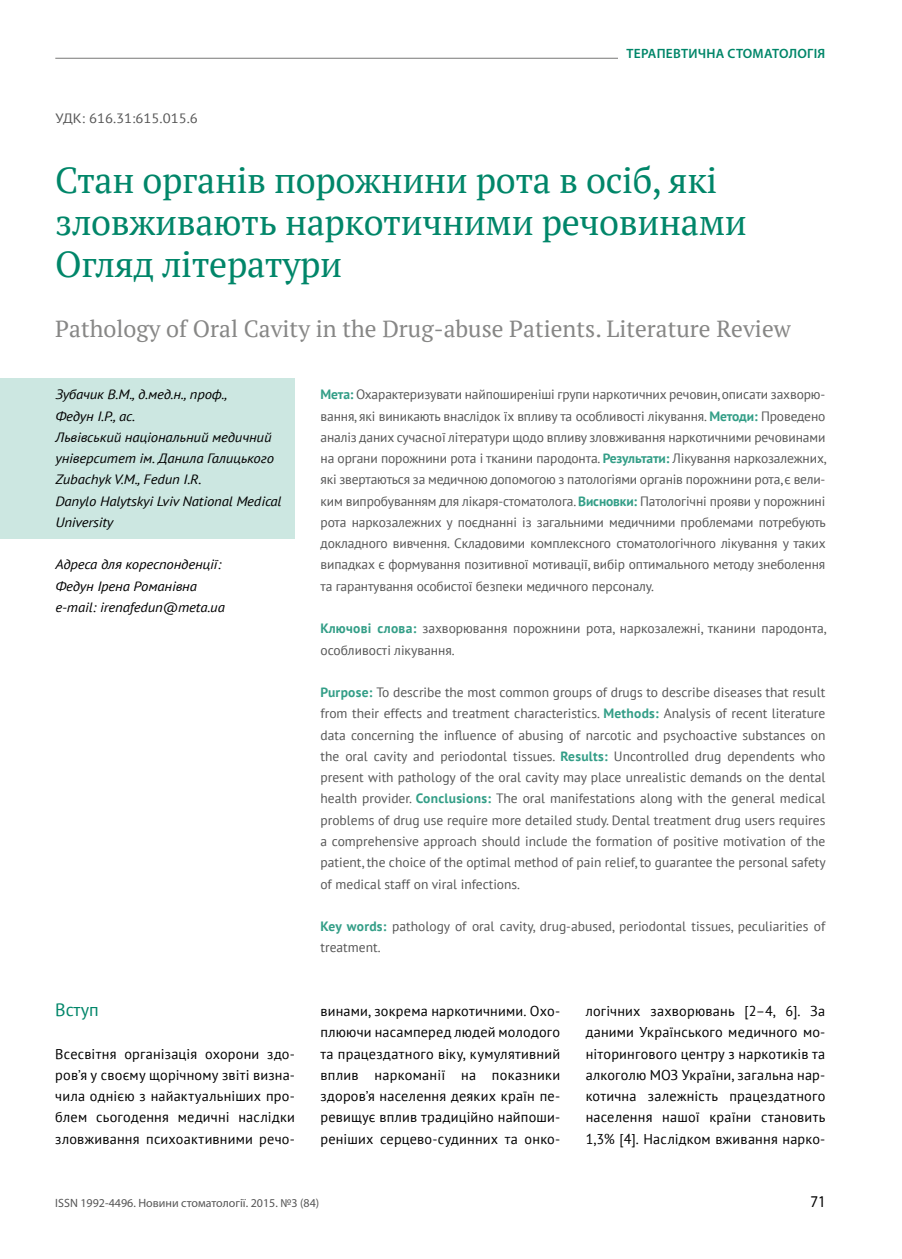
<style>
.page{position:relative;width:902px;height:1259px;background:#fff}
.page>*{position:absolute;margin:0;border:0;box-sizing:border-box;transform-origin:0 0}
.t1{font:36px/42px "PT Serif";letter-spacing:-.01em;color:#008669}
.t2{font:23.4px "PT Serif";color:#878786}
.t3{font:18px "PT Sans";color:#008669}
.t4{font:16.5px "Myriad Pro";color:#000;scale:.9 1}
.t5{font:14.25px/21.3px "PT Sans";letter-spacing:.015em;color:#000;text-align:justify}
.t6{font:13.5px/21.3px "PT Sans";color:#565656;text-align:justify}
.t7{font:italic 13.5px/21.3px "PT Sans";letter-spacing:-.01em;color:#000;scale:1.09 1}
.t8{font:600 13.5px "Myriad Pro";letter-spacing:.02em;color:#008669}
.t9{font:13.5px "PT Sans";color:#565656;scale:1.09 1}
.t10{font:12px "Myriad Pro";color:#565656}
.s1{font-weight:700;color:#339e87}
</style>
<div class="page">
<hr style="left:55px;top:58px;width:572px;height:1px;background:#878786">
<div style="left:618px;top:40px;width:207px;height:27px;background:#fff"></div>
<div style="left:0;top:378px;width:295px;height:160px;background:#cce7e1"></div>
<p class="t9" style="left:56px;top:109px;width:132px">УДК: 616.31:615.015.6</p>
<p class="t8" style="left:626px;top:45px;width:200px">Терапевтична стоматологія</p>
<h1 class="t1" style="left:55px;top:159px;width:693px">Стан органів порожнини рота в осіб, які зловживають наркотичними речовинами<br>Огляд літератури</h1>
<h2 class="t2" style="left:55px;top:314px;width:737px">Pathology of Oral Cavity in the Drug-abuse Patients. Literature Review</h2>
<p class="t7" style="left:55px;top:383px;width:209px">Зубачик В.М., д.мед.н., проф.,<br>Федун І.Р., ас.<br>Львівський національний медичний університет ім. Данила Галицького<br>Zubachyk V.M., Fedun I.R.<br>Danylo Halytskyi Lviv National Medical<br>University</p>
<p class="t7" style="left:55px;top:554px;width:157px">Адреса для кореспонденції:<br>Федун Ірена Романівна e-mail: irenafedun@meta.ua</p>
<h3 class="t3" style="left:55px;top:998px;width:45px">Вступ</h3>
<p class="t5" style="left:55px;top:1042px;width:241px">Всесвітня організація охорони здо&shy;ров’я у своєму щорічному звіті визна&shy;чила однією з найактуальніших про&shy;блем сьогодення медичні наслідки зловживання психоактивними речо-</p>
<p class="t6" style="left:320px;top:383px;width:507px"><span class="s1">Мета:</span> Охарактеризувати найпоширеніші групи наркотичних речовин, описати захворю&shy;вання, які виникають внаслідок їх впливу та особливості лікування. <span class="s1">Методи:</span> Проведено аналіз даних сучасної літератури щодо впливу зловживання наркотичними речовинами на органи порожнини рота і тканини пародонта. <span class="s1">Результати:</span> Лікування наркозалежних, які звертаються за медичною допомогою з патологіями органів порожнини рота, є вели&shy;ким випробуванням для лікаря-стоматолога. <span class="s1">Висновки:</span> Патологічні прояви у порожнині рота наркозалежних у поєднанні із загальними медичними проблемами потребують докладного вивчення. Складовими комплексного стоматологічного лікування у таких випадках є формування позитивної мотивації, вибір оптимального методу знеболення та гарантування особистої безпеки медичного персоналу.</p>
<p class="t6" style="left:320px;top:617px;width:507px"><span class="s1">Ключові слова:</span> захворювання порожнини рота, наркозалежні, тканини пародонта, особливості лікування.</p>
<p class="t6" style="left:320px;top:681px;width:506px"><span class="s1">Purpose:</span> To describe the most common groups of drugs to describe diseases that result from their effects and treatment characteristics. <span class="s1">Methods:</span> Analysis of recent literature data concerning the influence of abusing of narcotic and psychoactive substances on the oral cavity and periodontal tissues. <span class="s1">Results:</span> Uncontrolled drug dependents who present with pathology of the oral cavity may place unrealistic demands on the dental health provider. <span class="s1">Conclusions:</span> The oral manifestations along with the general medical problems of drug use require more detailed study. Dental treatment drug users requires a comprehensive approach should include the formation of positive motivation of the patient, the choice of the optimal method of pain relief, to guarantee the personal safety of medical staff on viral infections.</p>
<p class="t6" style="left:320px;top:915px;width:506px"><span class="s1">Key words:</span> pathology of oral cavity, drug-abused, periodontal tissues, peculiarities of treatment.</p>
<p class="t5" style="left:320px;top:1000px;width:241px">винами, зокрема наркотичними. Охо&shy;плюючи насамперед людей молодого та працездатного віку, кумулятивний вплив наркоманії на показники здоров’я населення деяких країн пе&shy;ревищує вплив традиційно найпоши&shy;реніших серцево-судинних та онко-</p>
<p class="t5" style="left:585px;top:1000px;width:241px">логічних захворювань [2–4, 6]. За даними Українського медичного мо&shy;ніторингового центру з наркотиків та алкоголю МОЗ України, загальна нар&shy;котична залежність працездатного населення нашої країни становить 1,3% [4]. Наслідком вживання нарко-</p>
<p class="t10" style="left:55px;top:1195px;width:265px">ISSN 1992-4496. Новини стоматології. 2015. №3 (84)</p>
<p class="t4" style="left:810px;top:1191px;width:18px">71</p>
</div>
